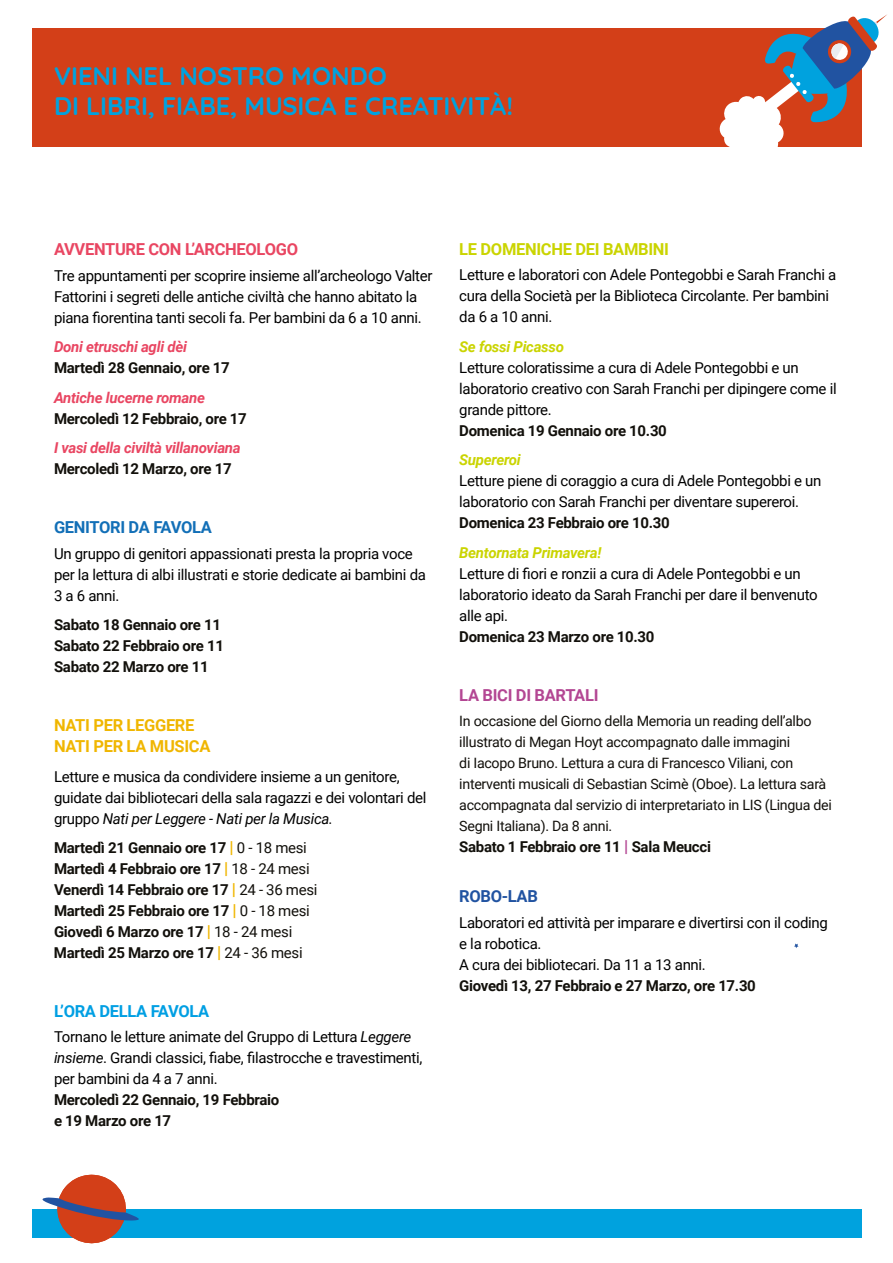
<style>
.page{position:relative;width:893px;height:1263px;background:#fff}
.page>*{position:absolute;margin:0;border:0;box-sizing:border-box;transform-origin:0 0}
.t1{font:700 25.2px/30.3px "Quicksand";color:#00a2de}
.t2{font:700 16.5px/21px "Roboto";letter-spacing:-.02em;color:#f0b600}
.t3{font:700 16.5px "Roboto";letter-spacing:-.02em;color:#e94662}
.t4{font:700 16.5px "Roboto";letter-spacing:-.02em;color:#cad400}
.t5{font:700 16.5px "Roboto";letter-spacing:-.02em;color:#126fb7}
.t6{font:700 16.5px "Roboto";letter-spacing:-.02em;color:#009fe3}
.t7{font:700 16.5px "Roboto";letter-spacing:-.02em;color:#b34693}
.t8{font:700 16.5px "Roboto";letter-spacing:-.02em;color:#2153a1}
.t9{font:15px/21px "Roboto";letter-spacing:-.02em;color:#000}
.t10{font:700 15px/21px "Roboto";letter-spacing:-.02em;color:#12100b}
.t11{font:italic 700 15px "Roboto";letter-spacing:-.02em;color:#e94662}
.t12{font:italic 700 15px "Roboto";letter-spacing:-.02em;color:#cad400}
.t13{font:14.25px/21px "Roboto";letter-spacing:-.02em;color:#12100b}
.s1{font-style:italic}
.s2{font-size:16.5px;color:#f0b600}
.s3{font-weight:400}
.s4{font-size:16.5px;color:#b34693}
</style>
<div class="page">
<div style="left:32px;top:28px;width:829px;height:119px;background:#d33f18"></div>
<svg style="left:719px;top:14px;width:168px;height:133px"></svg>
<div style="left:32px;top:1209px;width:829px;height:28px;background:#00a2de"></div>
<svg style="left:35px;top:1174px;width:109px;height:70px"></svg>
<svg style="left:794px;top:943px;width:4px;height:5px"></svg>
<h1 class="t1" style="left:54px;top:59px;width:461px">VIENI NEL NOSTRO MONDO<br>DI LIBRI, FIABE, MUSICA E CREATIVITÀ!</h1>
<p class="t3" style="left:54px;top:238px;width:246px">AVVENTURE CON L’ARCHEOLOGO</p>
<p class="t9" style="left:54px;top:264px;width:380px">Tre appuntamenti per scoprire insieme all’archeologo Valter<br>Fattorini i segreti delle antiche civiltà che hanno abitato la piana fiorentina tanti secoli fa. Per bambini da 6 a 10 anni.</p>
<p class="t11" style="left:54px;top:336px;width:134px">Doni etruschi agli dèi</p>
<p class="t10" style="left:54px;top:357px;width:177px">Martedì 28 Gennaio, ore 17</p>
<p class="t11" style="left:54px;top:387px;width:152px">Antiche lucerne romane</p>
<p class="t10" style="left:54px;top:407px;width:194px">Mercoledì 12 Febbraio, ore 17</p>
<p class="t11" style="left:54px;top:437px;width:188px">I vasi della civiltà villanoviana</p>
<p class="t10" style="left:54px;top:458px;width:179px">Mercoledì 12 Marzo, ore 17</p>
<p class="t5" style="left:54px;top:516px;width:159px">GENITORI DA FAVOLA</p>
<p class="t9" style="left:54px;top:542px;width:374px">Un gruppo di genitori appassionati presta la propria voce per la lettura di albi illustrati e storie dedicate ai bambini da<br>3 a 6 anni.</p>
<p class="t10" style="left:54px;top:614px;width:171px">Sabato 18 Gennaio ore 11<br>Sabato 22 Febbraio ore 11<br>Sabato 22 Marzo ore 11</p>
<p class="t2" style="left:54px;top:714px;width:158px">NATI PER LEGGERE<br>NATI PER LA MUSICA</p>
<p class="t9" style="left:54px;top:765px;width:374px">Letture e musica da condividere insieme a un genitore, guidate dai bibliotecari della sala ragazzi e dei volontari del gruppo <span class="s1">Nati per Leggere - Nati per la Musica.</span></p>
<p class="t10" style="left:54px;top:837px;width:265px">Martedì 21 Gennaio ore 17 <span class="s2">|</span> <span class="s3">0 - 18 mesi </span>Martedì 4 Febbraio ore 17 <span class="s2">|</span> <span class="s3">18 - 24 mesi </span>Venerdì 14 Febbraio ore 17 <span class="s2">|</span> <span class="s3">24 - 36 mesi </span>Martedì 25 Febbraio ore 17 <span class="s2">|</span> <span class="s3">0 - 18 mesi </span>Giovedì 6 Marzo ore 17 <span class="s2">|</span> <span class="s3">18 - 24 mesi </span>Martedì 25 Marzo ore 17 <span class="s2">|</span> <span class="s3">24 - 36 mesi</span></p>
<p class="t6" style="left:54px;top:1000px;width:157px">L’ORA DELLA FAVOLA</p>
<p class="t9" style="left:54px;top:1026px;width:370px">Tornano le letture animate del Gruppo di Lettura <span class="s1">Leggere insieme</span>. Grandi classici, fiabe, filastrocche e travestimenti, per bambini da 4 a 7 anni.</p>
<p class="t10" style="left:54px;top:1089px;width:227px">Mercoledì 22 Gennaio, 19 Febbraio e 19 Marzo ore 17</p>
<p class="t4" style="left:459px;top:237px;width:211px">LE DOMENICHE DEI BAMBINI</p>
<p class="t9" style="left:459px;top:264px;width:379px">Letture e laboratori con Adele Pontegobbi e Sarah Franchi a cura della Società per la Biblioteca Circolante. Per bambini da 6 a 10 anni.</p>
<p class="t12" style="left:459px;top:336px;width:106px">Se fossi Picasso</p>
<p class="t9" style="left:459px;top:356px;width:379px">Letture coloratissime a cura di Adele Pontegobbi e un laboratorio creativo con Sarah Franchi per dipingere come il grande pittore.</p>
<p class="t10" style="left:459px;top:419px;width:209px">Domenica 19 Gennaio ore 10.30</p>
<p class="t12" style="left:459px;top:449px;width:63px">Supereroi</p>
<p class="t9" style="left:459px;top:470px;width:364px">Letture piene di coraggio a cura di Adele Pontegobbi e un laboratorio con Sarah Franchi per diventare supereroi.</p>
<p class="t10" style="left:459px;top:512px;width:212px">Domenica 23 Febbraio ore 10.30</p>
<p class="t12" style="left:459px;top:542px;width:144px">Bentornata Primavera!</p>
<p class="t9" style="left:459px;top:562px;width:360px">Letture di fiori e ronzii a cura di Adele Pontegobbi e un laboratorio ideato da Sarah Franchi per dare il benvenuto alle api.</p>
<p class="t10" style="left:459px;top:625px;width:197px">Domenica 23 Marzo ore 10.30</p>
<p class="t7" style="left:459px;top:683px;width:141px">LA BICI DI BARTALI</p>
<p class="t13" style="left:459px;top:710px;width:374px">In occasione del Giorno della Memoria un reading dell’albo illustrato di Megan Hoyt accompagnato dalle immagini<br>di Iacopo Bruno. Lettura a cura di Francesco Viliani, con interventi musicali di Sebastian Scimè (Oboe). La lettura sarà accompagnata dal servizio di interpretariato in LIS (Lingua dei Segni Italiana). Da 8 anni.</p>
<p class="t10" style="left:459px;top:835px;width:253px">Sabato 1 Febbraio ore 11 <span class="s4">|</span> Sala Meucci</p>
<p class="t8" style="left:459px;top:885px;width:80px">ROBO-LAB</p>
<p class="t9" style="left:459px;top:911px;width:370px">Laboratori ed attività per imparare e divertirsi con il coding e la robotica.<br>A cura dei bibliotecari. Da 11 a 13 anni.</p>
<p class="t10" style="left:459px;top:974px;width:298px">Giovedì 13, 27 Febbraio e 27 Marzo, ore 17.30</p>
</div>
